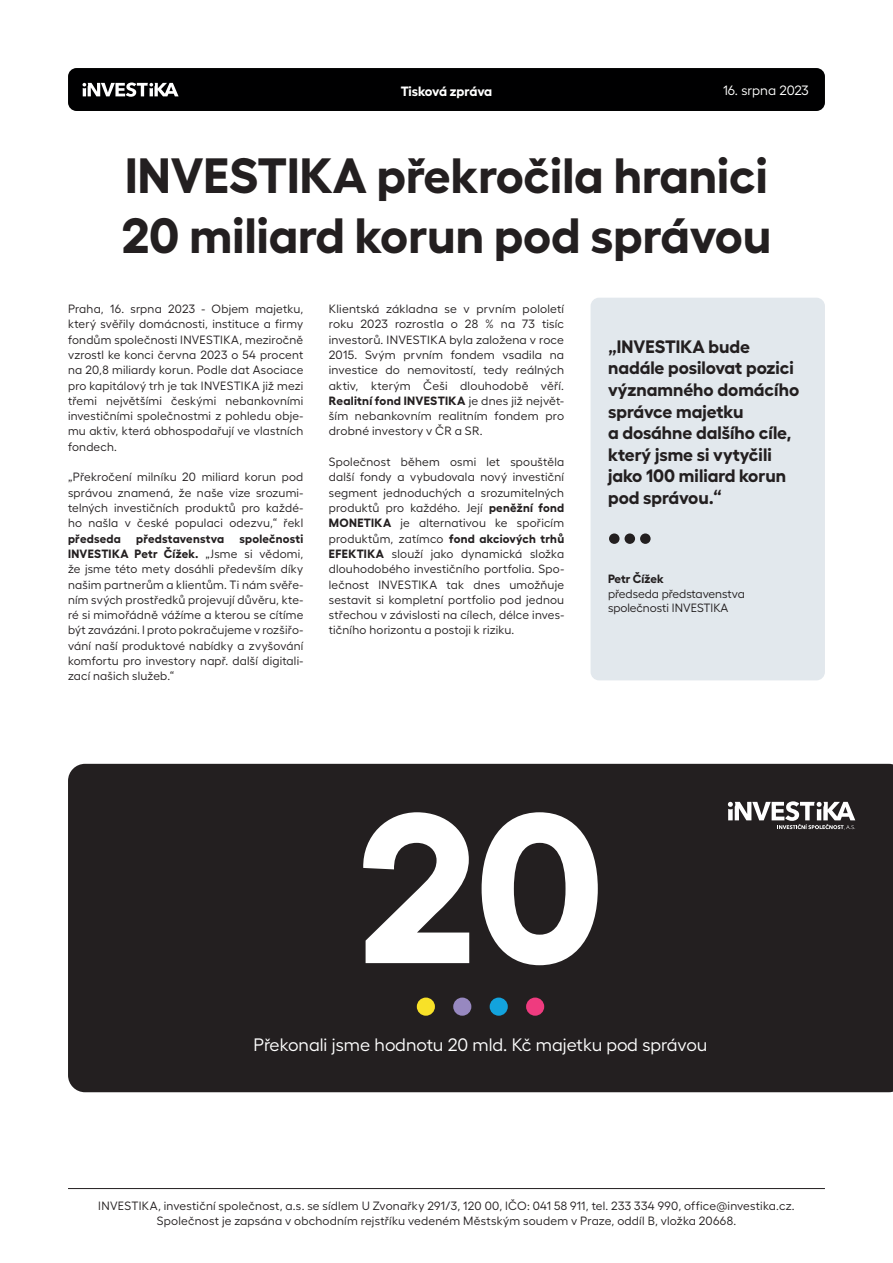
<style>
.page{position:relative;width:893px;height:1263px;background:#fff}
.page>*{position:absolute;margin:0;border:0;box-sizing:border-box;transform-origin:0 0}
.t1{font:700 49.5px/60px "Hellix";color:#231f20}
.t2{font:700 18px/21.6px "Hellix";color:#231f20}
.t3{font:18px "Hellix";color:#fff}
.t4{font:700 13.5px "Hellix";letter-spacing:-.02em;color:#fff}
.t5{font:13.5px "Hellix";color:#fff}
.t6{font:12px/15.3px "Hellix";letter-spacing:.015em;color:#231f20;text-align:justify}
.t7{font:700 12px "Hellix";letter-spacing:.015em;color:#231f20}
.s1{font-weight:700}
</style>
<div class="page">
<div style="left:591px;top:298px;width:234px;height:382px;background:#e2e8ed;border-radius:9px"></div>
<div style="left:68px;top:68px;width:757px;height:43px;background:#000001;border-radius:9px"></div>
<svg style="left:82px;top:83px;width:97px;height:14px"></svg>
<div style="left:68px;top:764px;width:825px;height:328px;background:#231f20"></div>
<hr style="left:68px;top:1188px;width:757px;height:1px;background:#231f20">
<svg style="left:362px;top:812px;width:236px;height:153px"></svg>
<div style="left:417px;top:997px;width:18px;height:19px;background:#f8e128;border-radius:50%"></div>
<div style="left:453px;top:997px;width:18px;height:19px;background:#9788c0;border-radius:50%"></div>
<div style="left:490px;top:997px;width:18px;height:19px;background:#13a3dd;border-radius:50%"></div>
<div style="left:526px;top:997px;width:18px;height:19px;background:#ef3b7f;border-radius:50%"></div>
<svg style="left:728px;top:801px;width:127px;height:29px"></svg>
<div style="left:609px;top:533px;width:10px;height:11px;background:#231f20;border-radius:50%"></div>
<div style="left:625px;top:533px;width:10px;height:11px;background:#231f20;border-radius:50%"></div>
<div style="left:640px;top:533px;width:11px;height:11px;background:#231f20;border-radius:50%"></div>
<p class="t4" style="left:401px;top:80px;width:93px">Tisková zpráva</p>
<p class="t5" style="left:723px;top:80px;width:87px">16. srpna 2023</p>
<h1 class="t1" style="left:122px;top:140px;width:651px">INVESTIKA překročila hranici<br>20 miliard korun pod správou</h1>
<p class="t6" style="left:68px;top:300px;width:237px">Praha, 16. srpna 2023 - Objem majetku, který svěřily domácnosti, instituce a firmy fondům společnosti INVESTIKA, meziročně vzrostl ke konci června 2023 o 54 procent na 20,8 miliardy korun. Podle dat Asociace pro kapitálový trh je tak INVESTIKA již mezi třemi největšími českými nebankovními investičními společnostmi z pohledu obje&shy;mu aktiv, která obhospodařují ve vlastních fondech.</p>
<p class="t6" style="left:68px;top:468px;width:237px">„Překročení milníku 20 miliard korun pod správou znamená, že naše vize srozumi&shy;telných investičních produktů pro každé&shy;ho našla v české populaci odezvu,“ řekl</p>
<p class="t7" style="left:68px;top:529px;width:54px">předseda</p>
<p class="t7" style="left:136px;top:529px;width:90px">představenstva</p>
<p class="t6" style="left:68px;top:530px;width:237px;text-indent:171px"><span class="s1">společnosti INVESTIKA Petr Čížek.</span> „Jsme si vědomi, že jsme této mety dosáhli především díky našim partnerům a klientům. Ti nám svěře&shy;ním svých prostředků projevují důvěru, kte&shy;ré si mimořádně vážíme a kterou se cítíme být zavázáni. I proto pokračujeme v rozšiřo&shy;vání naší produktové nabídky a zvyšování komfortu pro investory např. další digitali&shy;zací našich služeb.“</p>
<p class="t6" style="left:329px;top:300px;width:237px">Klientská základna se v prvním pololetí roku 2023 rozrostla o 28 % na 73 tisíc investorů. INVESTIKA byla založena v roce 2015. Svým prvním fondem vsadila na investice do nemovitostí, tedy reálných aktiv, kterým Češi dlouhodobě věří.<br><span class="s1">Realitní fond INVESTIKA</span> je dnes již největ&shy;ším nebankovním realitním fondem pro drobné investory v ČR a SR.</p>
<p class="t6" style="left:329px;top:453px;width:237px">Společnost během osmi let spouštěla další fondy a vybudovala nový investiční segment jednoduchých a srozumitelných produktů pro každého. Její <span class="s1">peněžní fond MONETIKA</span> je alternativou ke spořicím produktům, zatímco <span class="s1">fond akciových trhů EFEKTIKA</span> slouží jako dynamická složka dlouhodobého investičního portfolia. Spo&shy;lečnost INVESTIKA tak dnes umožňuje sestavit si kompletní portfolio pod jednou střechou v závislosti na cílech, délce inves&shy;tičního horizontu a postoji k riziku.</p>
<h2 class="t2" style="left:608px;top:334px;width:193px">„INVESTIKA bude nadále posilovat pozici významného domácího správce majetku<br>a dosáhne dalšího cíle, který jsme si vytyčili jako 100 miliard korun pod správou.“</h2>
<p class="t7" style="left:608px;top:569px;width:57px">Petr Čížek</p>
<p class="t6" style="left:608px;top:585px;width:138px;line-height:14.4px">předseda představenstva společnosti INVESTIKA</p>
<h2 class="t3" style="left:254px;top:1030px;width:455px">Překonali jsme hodnotu 20 mld. Kč majetku pod správou</h2>
<p class="t6" style="left:98px;top:1197px;width:698px;text-align:center">INVESTIKA, investiční společnost, a.s. se sídlem U Zvonařky 291/3, 120 00, IČO: 041 58 911, tel. 233 334 990, office@investika.cz.<br>Společnost je zapsána v obchodním rejstříku vedeném Městským soudem v Praze, oddíl B, vložka 20668.</p>
</div>
